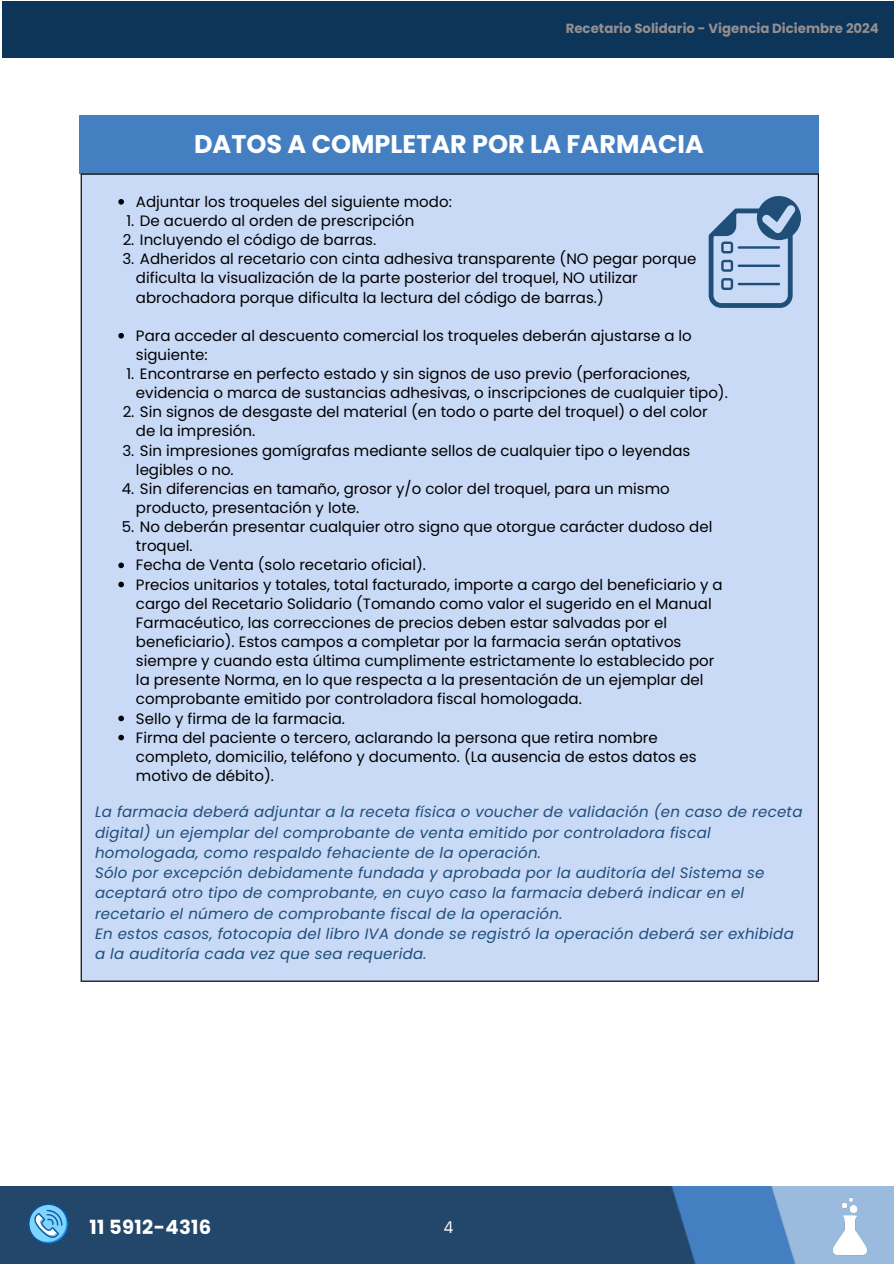
<style>
.page{position:relative;width:894px;height:1264px;background:#fff}
.page>*{position:absolute;margin:0;border:0;box-sizing:border-box;transform-origin:0 0}
.t1{font:700 25.5px "Poppins";color:#fff}
.t2{font:700 19.5px "Poppins";letter-spacing:.02em;color:#fff}
.t3{font:16.5px "IBM Plex Sans";color:#fff}
.t4{font:15px/19.2px "Poppins";color:#000}
.t5{font:italic 15px/20.2px "Poppins";letter-spacing:.02em;color:#1f4e79}
.t6{font:700 13.35px "Poppins";color:#968f8f}
</style>
<div class="page">
<img style="left:700px;top:1186px;width:100px;height:77px">
<div style="left:0;top:1186px;width:700px;height:77px;background:#23466b"></div>
<div style="left:2px;top:1px;width:891px;height:56px;background:#0d3459"></div>
<img style="left:814px;top:1194px;width:69px;height:67px">
<svg style="left:28px;top:1203px;width:41px;height:41px;background:#5699c8"></svg>
<div style="left:79px;top:115px;width:739px;height:58px;background:#437fc1"></div>
<div style="left:81px;top:174px;width:737px;height:807px;background:#c9daf7"></div>
<hr style="left:81px;top:175px;width:1px;height:805px;background:#000">
<hr style="left:817px;top:175px;width:1px;height:805px;background:#000">
<hr style="left:81px;top:173px;width:737px;height:2px;background:#000">
<hr style="left:81px;top:980px;width:737px;height:1px;background:#000">
<svg style="left:118px;top:199px;width:6px;height:6px"></svg>
<svg style="left:118px;top:333px;width:6px;height:5px"></svg>
<svg style="left:118px;top:562px;width:6px;height:6px"></svg>
<svg style="left:118px;top:581px;width:6px;height:6px"></svg>
<svg style="left:118px;top:715px;width:6px;height:6px"></svg>
<svg style="left:118px;top:734px;width:6px;height:6px"></svg>
<svg style="left:708px;top:196px;width:92px;height:111px"></svg>
<p class="t6" style="left:565px;top:19px;width:314px">Recetario Solidario - Vigencia Diciembre 2024</p>
<p class="t1" style="left:194px;top:126px;width:511px">DATOS A COMPLETAR POR LA FARMACIA</p>
<p class="t4" style="left:136px;top:192px;width:317px">Adjuntar los troqueles del siguiente modo:</p>
<p class="t4" style="left:126px;top:211px;width:289px">1. De acuerdo al orden de prescripción</p>
<p class="t4" style="left:123px;top:230px;width:255px">2. Incluyendo el código de barras.</p>
<p class="t4" style="left:136px;top:249px;width:562px;text-indent:-14px">3. Adheridos al recetario con cinta adhesiva transparente (NO pegar porque dificulta la visualización de la parte posterior del troquel, NO utilizar abrochadora porque dificulta la lectura del código de barras.)</p>
<p class="t4" style="left:136px;top:326px;width:557px">Para acceder al descuento comercial los troqueles deberán ajustarse a lo siguiente:</p>
<p class="t4" style="left:136px;top:364px;width:593px;text-indent:-9px">1. Encontrarse en perfecto estado y sin signos de uso previo (perforaciones, evidencia o marca de sustancias adhesivas, o inscripciones de cualquier tipo).</p>
<p class="t4" style="left:136px;top:402px;width:573px;text-indent:-13px">2. Sin signos de desgaste del material (en todo o parte del troquel) o del color de la impresión.</p>
<p class="t4" style="left:136px;top:441px;width:555px;text-indent:-14px">3. Sin impresiones gomígrafas mediante sellos de cualquier tipo o leyendas legibles o no.</p>
<p class="t4" style="left:136px;top:479px;width:535px;text-indent:-14px">4. Sin diferencias en tamaño, grosor y/o color del troquel, para un mismo producto, presentación y lote.</p>
<p class="t4" style="left:136px;top:517px;width:577px;text-indent:-14px">5. No deberán presentar cualquier otro signo que otorgue carácter dudoso del troquel.</p>
<p class="t4" style="left:136px;top:555px;width:291px">Fecha de Venta (solo recetario oficial).</p>
<p class="t4" style="left:136px;top:574px;width:588px">Precios unitarios y totales, total facturado, importe a cargo del beneficiario y a cargo del Recetario Solidario (Tomando como valor el sugerido en el Manual Farmacéutico, las correcciones de precios deben estar salvadas por el beneficiario). Estos campos a completar por la farmacia serán optativos siempre y cuando esta última cumplimente estrictamente lo establecido por la presente Norma, en lo que respecta a la presentación de un ejemplar del comprobante emitido por controladora fiscal homologada.</p>
<p class="t4" style="left:136px;top:708px;width:210px">Sello y firma de la farmacia.</p>
<h3 class="t4" style="left:136px;top:727px;width:562px">Firma del paciente o tercero, aclarando la persona que retira nombre completo, domicilio, teléfono y documento. (La ausencia de estos datos es motivo de débito).</h3>
<p class="t5" style="left:95px;top:801px;width:708px">La farmacia deberá adjuntar a la receta física o voucher de validación (en caso de receta digital) un ejemplar del comprobante de venta emitido por controladora fiscal homologada, como respaldo fehaciente de la operación.<br>Sólo por excepción debidamente fundada y aprobada por la auditoría del Sistema se aceptará otro tipo de comprobante, en cuyo caso la farmacia deberá indicar en el recetario el número de comprobante fiscal de la operación.<br>En estos casos, fotocopia del libro IVA donde se registró la operación deberá ser exhibida a la auditoría cada vez que sea requerida.</p>
<h1 class="t2" style="left:89px;top:1213px;width:123px">11 5912-4316</h1>
<p class="t3" style="left:444px;top:1215px;width:11px">4</p>
</div>
